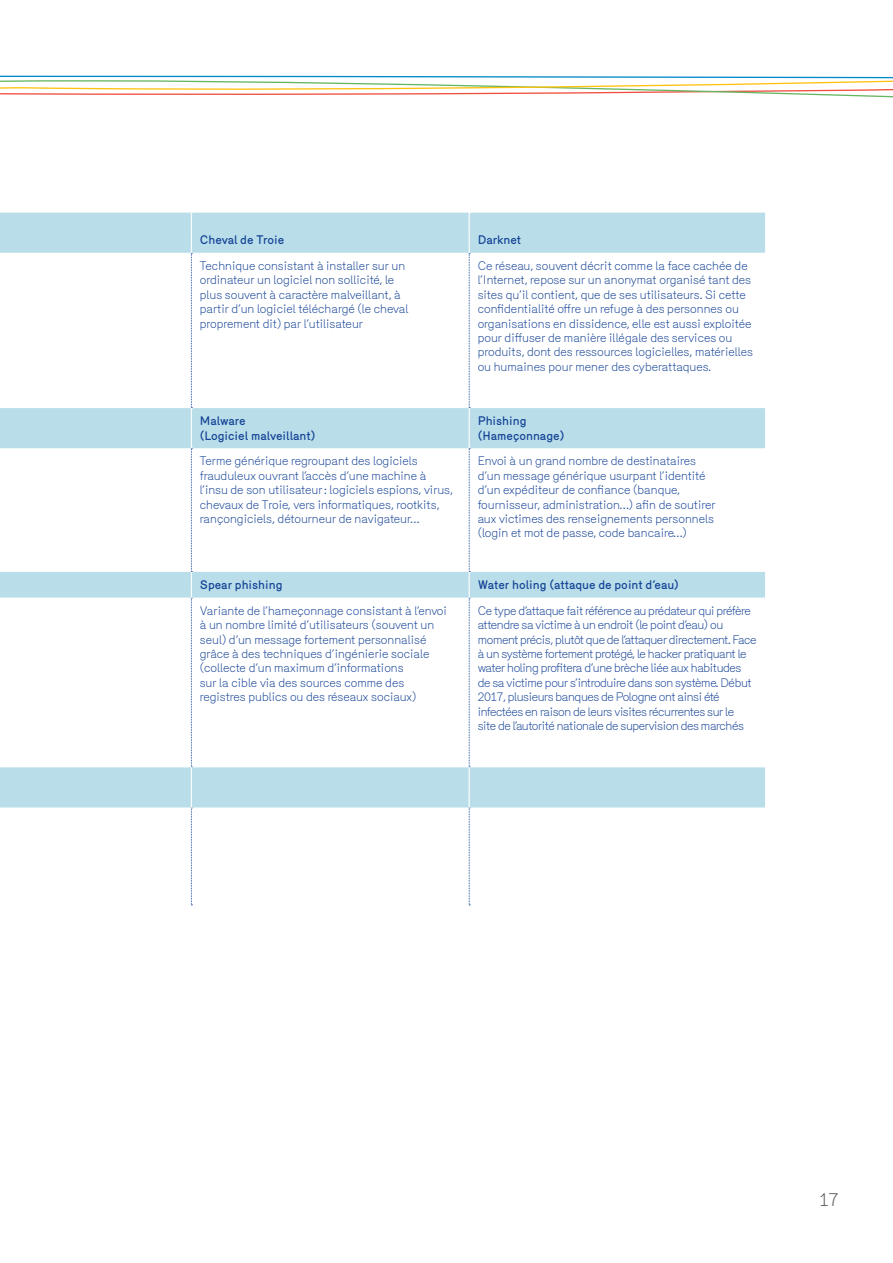
<style>
.page{position:relative;width:893px;height:1263px;background:#fff}
.page>*{position:absolute;margin:0;border:0;box-sizing:border-box;transform-origin:0 0}
.t1{font:300 18px "Merkury";color:#58595b}
.t2{font:300 12px/14.4px "Merkury";color:#154396}
.t3{font:300 12px/14.4px "Merkury";letter-spacing:-.03em;color:#154396}
.t4{font:500 12px/14.4px "Merkury";color:#154396}
</style>
<div class="page">
<svg style="left:0;top:75px;width:893px;height:23px"></svg>
<svg style="left:0;top:213px;width:765px;height:594px"></svg>
<svg style="left:191px;top:213px;width:1px;height:692px"></svg>
<svg style="left:469px;top:213px;width:1px;height:692px"></svg>
<p class="t4" style="left:200px;top:232px;width:86px">Cheval de Troie</p>
<p class="t4" style="left:478px;top:232px;width:45px">Darknet</p>
<p class="t2" style="left:200px;top:257px;width:210px">Technique consistant à installer sur un ordinateur un logiciel non sollicité, le plus souvent à caractère malveillant, à partir d’un logiciel téléchargé (le cheval proprement dit) par l’utilisateur</p>
<p class="t2" style="left:478px;top:257px;width:277px">Ce réseau, souvent décrit comme la face cachée de l’Internet, repose sur un anonymat organisé tant des sites qu’il contient, que de ses utilisateurs. Si cette confidentialité offre un refuge à des personnes ou organisations en dissidence, elle est aussi exploitée pour diffuser de manière illégale des services ou produits, dont des ressources logicielles, matérielles ou humaines pour mener des cyberattaques.</p>
<p class="t4" style="left:200px;top:413px;width:117px">Malware<br>(Logiciel malveillant)</p>
<p class="t4" style="left:478px;top:413px;width:88px">Phishing (Hameçonnage)</p>
<p class="t2" style="left:200px;top:453px;width:255px">Terme générique regroupant des logiciels frauduleux ouvrant l’accès d’une machine à l’insu de son utilisateur: logiciels espions, virus, chevaux de Troie, vers informatiques, rootkits, rançongiciels, détourneur de navigateur…</p>
<p class="t2" style="left:478px;top:453px;width:239px">Envoi à un grand nombre de destinataires d’un message générique usurpant l’identité d’un expéditeur de confiance (banque, fournisseur, administration…) afin de soutirer aux victimes des renseignements personnels (login et mot de passe, code bancaire…)</p>
<p class="t4" style="left:200px;top:577px;width:84px">Spear phishing</p>
<p class="t4" style="left:478px;top:577px;width:203px">Water holing (attaque de point d’eau)</p>
<p class="t2" style="left:200px;top:602px;width:249px">Variante de l’hameçonnage consistant à l’envoi à un nombre limité d’utilisateurs (souvent un seul) d’un message fortement personnalisé grâce à des techniques d’ingénierie sociale (collecte d’un maximum d’informations<br>sur la cible via des sources comme des registres publics ou des réseaux sociaux)</p>
<p class="t3" style="left:478px;top:602px;width:280px">Ce type d’attaque fait référence au prédateur qui préfère attendre sa victime à un endroit (le point d’eau) ou moment précis, plutôt que de l’attaquer directement. Face à un système fortement protégé, le hacker pratiquant le water holing profitera d’une brèche liée aux habitudes de sa victime pour s’introduire dans son système. Début 2017, plusieurs banques de Pologne ont ainsi été infectées en raison de leurs visites récurrentes sur le<br>site de l’autorité nationale de supervision des marchés</p>
<h1 class="t1" style="left:819px;top:1186px;width:21px">17</h1>
</div>
